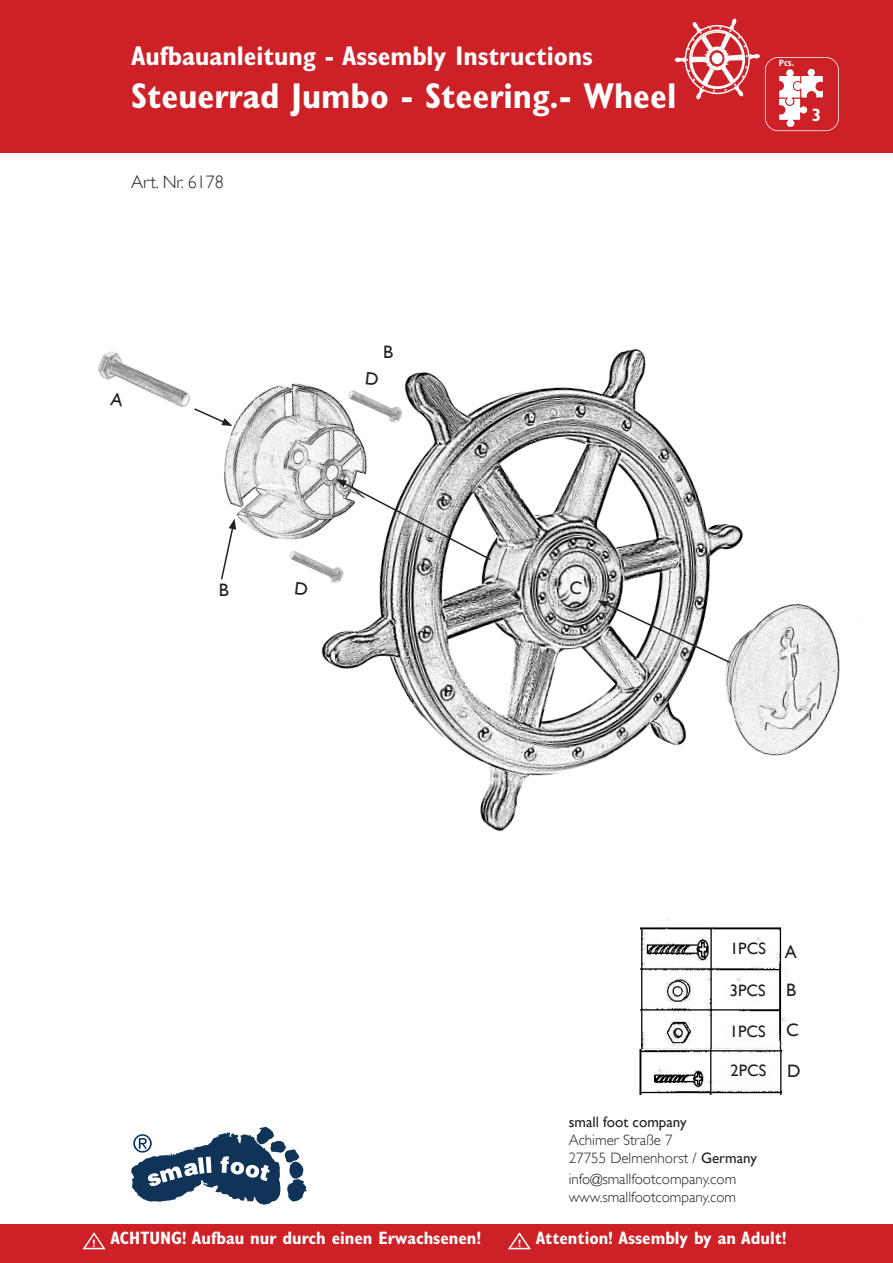
<style>
.page{position:relative;width:893px;height:1263px;background:#fff}
.page>*{position:absolute;margin:0;border:0;box-sizing:border-box;transform-origin:0 0}
.t1{font:700 condensed 36px "Gill Sans Std";color:#fff}
.t2{font:700 condensed 27px "Gill Sans Std";color:#fff}
.t3{font:700 condensed 18px "Gill Sans Std";color:#fff}
.t4{font:300 18px "Gill Sans";color:#231f20}
.t5{font:18px/39px "Gill Sans";color:#231f20}
.t6{font:16.5px "Gill Sans";color:#231f20}
.t7{font:300 15px/18px "Gill Sans";color:#231f20}
.t8{font:15px "Gill Sans";color:#231f20}
.t9{font:700 9.15px "Dax Pro";color:#fff}
.s1{font-size:18px}
.s2{font-weight:400}
</style>
<div class="page">
<div style="left:0;top:0;width:893px;height:153px;background:#cd2027"></div>
<div style="left:0;top:1225px;width:893px;height:38px;background:#cd2027"></div>
<img style="left:640px;top:919px;width:146px;height:140px">
<img style="left:639px;top:1049px;width:142px;height:45px">
<div style="left:724px;top:1065px;width:49px;height:20px;background:#fffefc"></div>
<div style="left:724px;top:942px;width:48px;height:20px;background:#fffefc"></div>
<div style="left:723px;top:984px;width:49px;height:20px;background:#fffefc"></div>
<div style="left:723px;top:1025px;width:49px;height:20px;background:#fffefc"></div>
<img style="left:814px;top:609px;width:45px;height:127px">
<img style="left:321px;top:349px;width:493px;height:482px">
<img style="left:223px;top:349px;width:193px;height:235px">
<img style="left:98px;top:351px;width:93px;height:56px">
<svg style="left:194px;top:407px;width:39px;height:19px"></svg>
<svg style="left:336px;top:479px;width:156px;height:82px"></svg>
<svg style="left:597px;top:600px;width:135px;height:64px"></svg>
<img style="left:282px;top:540px;width:70px;height:54px">
<img style="left:341px;top:380px;width:69px;height:54px">
<svg style="left:675px;top:18px;width:164px;height:113px"></svg>
<div style="left:712px;top:53px;width:10px;height:11px;background:#fcfdfc;border-radius:50%"></div>
<svg style="left:221px;top:519px;width:15px;height:62px"></svg>
<svg style="left:131px;top:1126px;width:176px;height:79px"></svg>
<svg style="left:82px;top:1232px;width:24px;height:18px"></svg>
<svg style="left:508px;top:1232px;width:23px;height:18px"></svg>
<svg style="left:110px;top:392px;width:14px;height:14px"></svg>
<svg style="left:295px;top:582px;width:13px;height:12px"></svg>
<svg style="left:366px;top:372px;width:13px;height:14px"></svg>
<svg style="left:570px;top:581px;width:12px;height:13px"></svg>
<h2 class="t2" style="left:131px;top:40px;width:463px">Aufbauanleitung - Assembly Instructions</h2>
<h1 class="t1" style="left:131px;top:75px;width:547px">Steuerrad Jumbo - Steering.- Wheel</h1>
<p class="t4" style="left:131px;top:172px;width:94px">Art. Nr. 6178</p>
<p class="t5" style="left:219px;top:570px;width:12px">B</p>
<p class="t5" style="left:383px;top:332px;width:12px">B</p>
<p class="t9" style="left:779px;top:57px;width:17px">Pcs.</p>
<p class="t3" style="left:812px;top:104px;width:11px">3</p>
<p class="t6" style="left:730px;top:938px;width:37px">1PCS</p>
<p class="t6" style="left:730px;top:980px;width:37px">3PCS</p>
<p class="t6" style="left:730px;top:1021px;width:37px">1PCS</p>
<p class="t5" style="left:785px;top:932px;width:16px">A<br>B<br>C</p>
<p class="t6" style="left:731px;top:1061px;width:72px">2PCS <span class="s1">D</span></p>
<p class="t8" style="left:569px;top:1113px;width:119px">small foot company</p>
<p class="t7" style="left:569px;top:1131px;width:190px">Achimer Straße 7<br>27755 Delmenhorst / <span class="s2">Germany</span></p>
<p class="t7" style="left:569px;top:1170px;width:169px">info@smallfootcompany.com www.smallfootcompany.com</p>
<p class="t3" style="left:92px;top:1227px;width:390px"><sub>!</sub> ACHTUNG! Aufbau nur durch einen Erwachsenen!</p>
<p class="t3" style="left:518px;top:1227px;width:271px"><sub>!</sub> Attention! Assembly by an Adult!</p>
</div>
